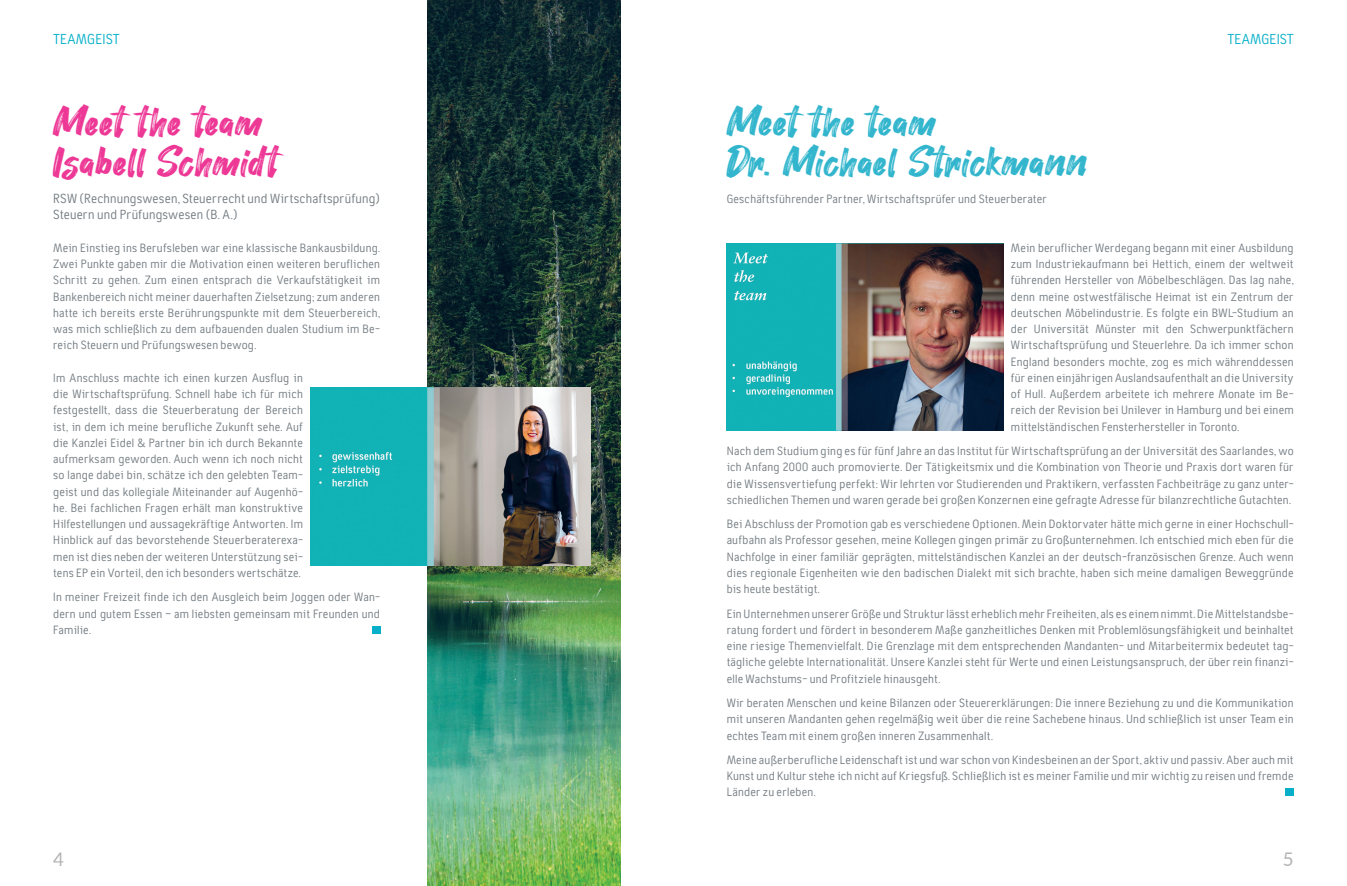
<style>
.page{position:relative;width:1347px;height:886px;background:#fff}
.page>*{position:absolute;margin:0;border:0;box-sizing:border-box;transform-origin:0 0}
.t1{font:43.75px/40px "Hey August";letter-spacing:.015em;color:#33b6cd}
.t2{font:43.75px/40px "Hey August";letter-spacing:.01em;color:#ed3896}
.t3{font:18.75px "Lato";color:#b4b4b4}
.t4{font:15px "Tempelhof";color:#07b0c8}
.t5{font:13.75px/16.2px "Tempelhof";color:#737c82}
.t6{font:12.5px/16.2px "Tempelhof";letter-spacing:.005em;color:#737c82;text-align:justify}
</style>
<div class="page">
<img style="left:428px;top:0;width:192px;height:886px">
<img style="left:310px;top:387px;width:280px;height:178px">
<img style="left:726px;top:244px;width:277px;height:187px">
<div style="left:372px;top:626px;width:8px;height:7px;background:#07b0c8"></div>
<div style="left:1285px;top:788px;width:8px;height:8px;background:#07b0c8"></div>
<p class="t4" style="left:53px;top:31px;width:68px">TEAMGEIST</p>
<p class="t4" style="left:1227px;top:31px;width:68px">TEAMGEIST</p>
<h1 class="t2" style="left:53px;top:104px;width:227px">Meet the team<br>Isabell Schmidt</h1>
<p class="t5" style="left:53px;top:191px;width:328px">RSW (Rechnungswesen, Steuerrecht und Wirtschaftsprüfung)<br>Steuern und Prüfungswesen (B. A.)</p>
<p class="t6" style="left:53px;top:240px;width:328px">Mein Einstieg ins Berufsleben war eine klassische Bankausbildung.<br>Zwei Punkte gaben mir die Motivation einen weiteren beruflichen Schritt zu gehen. Zum einen entsprach die Verkaufstätigkeit im Bankenbereich nicht meiner dauerhaften Zielsetzung; zum anderen hatte ich bereits erste Berührungspunkte mit dem Steuerbereich, was mich schließlich zu dem aufbauenden dualen Studium im Be&shy;reich Steuern und Prüfungswesen bewog.</p>
<p class="t6" style="left:53px;top:370px;width:251px">Im Anschluss machte ich einen kurzen Ausflug in die Wirtschaftsprüfung. Schnell habe ich für mich festgestellt, dass die Steuerberatung der Bereich ist, in dem ich meine berufliche Zukunft sehe. Auf die Kanzlei Eidel &amp; Partner bin ich durch Bekannte aufmerksam geworden. Auch wenn ich noch nicht so lange dabei bin, schätze ich den gelebten Team&shy;geist und das kollegiale Miteinander auf Augenhö&shy;he. Bei fachlichen Fragen erhält man konstruktive Hilfestellungen und aussagekräftige Antworten. Im Hinblick auf das bevorstehende Steuerberaterexa&shy;men ist dies neben der weiteren Unterstützung sei&shy;tens EP ein Vorteil, den ich besonders wertschätze.</p>
<p class="t6" style="left:53px;top:589px;width:328px">In meiner Freizeit finde ich den Ausgleich beim Joggen oder Wan&shy;dern und gutem Essen – am liebsten gemeinsam mit Freunden und Familie.</p>
<h1 class="t1" style="left:726px;top:104px;width:362px">Meet the team<br>Dr. Michael Strickmann</h1>
<p class="t6" style="left:726px;top:191px;width:322px">Geschäftsführender Partner, Wirtschaftsprüfer und Steuerberater</p>
<p class="t6" style="left:1011px;top:240px;width:284px">Mein beruflicher Werdegang begann mit einer Ausbildung zum Industriekaufmann bei Hettich, einem der weltweit führenden Hersteller von Möbelbeschlägen. Das lag nahe, denn meine ostwestfälische Heimat ist ein Zentrum der deutschen Möbelindustrie. Es folgte ein BWL-Studium an der Universität Münster mit den Schwerpunktfächern Wirtschaftsprüfung und Steuerlehre. Da ich immer schon England besonders mochte, zog es mich währenddessen für einen einjährigen Auslandsaufenthalt an die University of Hull. Außerdem arbeitete ich mehrere Monate im Be&shy;reich der Revision bei Unilever in Hamburg und bei einem mittelständischen Fensterhersteller in Toronto.</p>
<p class="t6" style="left:726px;top:443px;width:568px">Nach dem Studium ging es für fünf Jahre an das Institut für Wirtschaftsprüfung an der Universität des Saarlandes, wo ich Anfang 2000 auch promovierte. Der Tätigkeitsmix und die Kombination von Theorie und Praxis dort waren für die Wissensvertiefung perfekt: Wir lehrten vor Studierenden und Praktikern, verfassten Fachbeiträge zu ganz unter&shy;schiedlichen Themen und waren gerade bei großen Konzernen eine gefragte Adresse für bilanzrechtliche Gutachten.</p>
<p class="t6" style="left:726px;top:516px;width:568px">Bei Abschluss der Promotion gab es verschiedene Optionen. Mein Doktorvater hätte mich gerne in einer Hochschull&shy;aufbahn als Professor gesehen, meine Kollegen gingen primär zu Großunternehmen. Ich entschied mich eben für die Nachfolge in einer familiär geprägten, mittelständischen Kanzlei an der deutsch-französischen Grenze. Auch wenn dies regionale Eigenheiten wie den badischen Dialekt mit sich brachte, haben sich meine damaligen Beweggründe bis heute bestätigt.</p>
<p class="t6" style="left:726px;top:605px;width:568px">Ein Unternehmen unserer Größe und Struktur lässt erheblich mehr Freiheiten, als es einem nimmt. Die Mittelstandsbe&shy;ratung fordert und fördert in besonderem Maße ganzheitliches Denken mit Problemlösungsfähigkeit und beinhaltet eine riesige Themenvielfalt. Die Grenzlage mit dem entsprechenden Mandanten- und Mitarbeitermix bedeutet tag&shy;tägliche gelebte Internationalität. Unsere Kanzlei steht für Werte und einen Leistungsanspruch, der über rein finanzi&shy;elle Wachstums- und Profitziele hinausgeht.</p>
<p class="t6" style="left:726px;top:695px;width:568px">Wir beraten Menschen und keine Bilanzen oder Steuererklärungen: Die innere Beziehung zu und die Kommunikation mit unseren Mandanten gehen regelmäßig weit über die reine Sachebene hinaus. Und schließlich ist unser Team ein echtes Team mit einem großen inneren Zusammenhalt.</p>
<p class="t6" style="left:726px;top:752px;width:568px">Meine außerberufliche Leidenschaft ist und war schon von Kindesbeinen an der Sport, aktiv und passiv. Aber auch mit Kunst und Kultur stehe ich nicht auf Kriegsfuß. Schließlich ist es meiner Familie und mir wichtig zu reisen und fremde Länder zu erleben.</p>
<h2 class="t3" style="left:53px;top:845px;width:12px">4</h2>
<h2 class="t3" style="left:1282px;top:845px;width:12px">5</h2>
</div>
